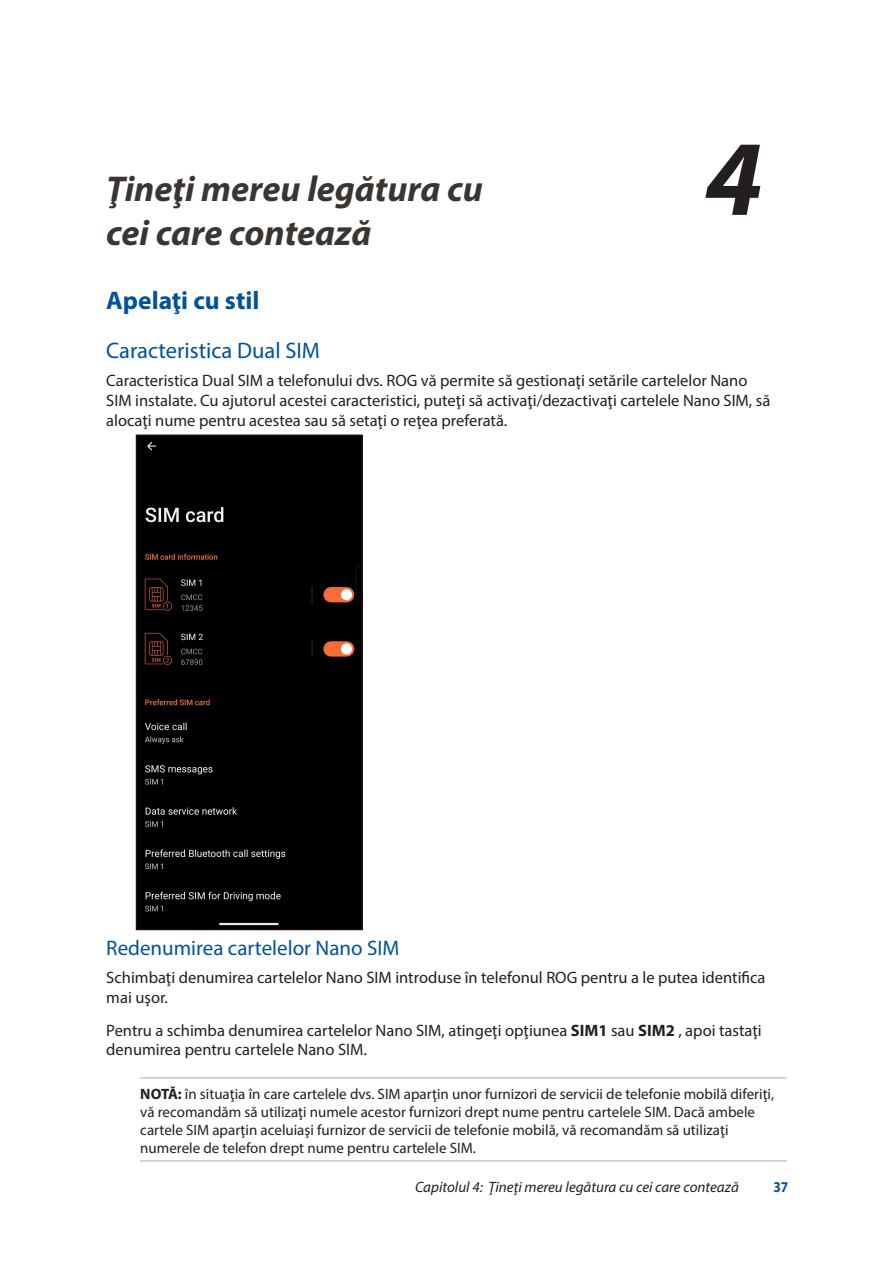
<style>
.page{position:relative;width:893px;height:1263px;background:#fff}
.page>*{position:absolute;margin:0;border:0;box-sizing:border-box;transform-origin:0 0}
.t1{font:italic 700 108px "Myriad Pro";color:#231f20}
.t2{font:italic 700 36px/43.2px "Myriad Pro";color:#3b3532}
.t3{font:700 25.5px "Myriad Pro";color:#01529a}
.t4{font:22.5px "Myriad Pro";color:#01529a}
.t5{font:21px "Myriad Pro";color:#01529a}
.t6{font:16.5px/19.8px "Myriad Pro";color:#231f20}
.t7{font:15px/18px "Myriad Pro";color:#231f20}
.t8{font:italic 15px "Myriad Pro";color:#231f20}
.t9{font:700 15px "Myriad Pro";color:#01529a;scale:.9 1}
.s1{font-weight:700}
</style>
<div class="page">
<hr style="left:140px;top:1077px;width:647px;height:1px;background:#a8a9ad">
<hr style="left:140px;top:1160px;width:647px;height:1px;background:#a8a9ad">
<div style="left:138px;top:437px;width:222px;height:491px;background:#000"></div>
<div style="left:136px;top:435px;width:226px;height:495px;border:1px solid #231f20"></div>
<h2 class="t2" style="left:106px;top:166px;width:378px">Ţineţi mereu legătura cu cei care contează</h2>
<h1 class="t1" style="left:704px;top:108px;width:60px">4</h1>
<h3 class="t3" style="left:106px;top:284px;width:155px">Apelaţi cu stil</h3>
<h3 class="t4" style="left:106px;top:336px;width:215px">Caracteristica Dual SIM</h3>
<p class="t6" style="left:106px;top:370px;width:665px">Caracteristica Dual SIM a telefonului dvs. ROG vă permite să gestionaţi setările cartelelor Nano<br>SIM instalate. Cu ajutorul acestei caracteristici, puteţi să activaţi/dezactivaţi cartelele Nano SIM, să alocaţi nume pentru acestea sau să setaţi o reţea preferată.</p>
<p class="t5" style="left:106px;top:935px;width:295px">Redenumirea cartelelor Nano SIM</p>
<p class="t6" style="left:106px;top:967px;width:661px">Schimbaţi denumirea cartelelor Nano SIM introduse în telefonul ROG pentru a le putea identifica mai uşor.</p>
<p class="t6" style="left:106px;top:1020px;width:657px">Pentru a schimba denumirea cartelelor Nano SIM, atingeţi opţiunea <span class="s1">SIM1</span> sau <span class="s1">SIM2</span> , apoi tastaţi denumirea pentru cartelele Nano SIM.</p>
<p class="t7" style="left:140px;top:1084px;width:635px"><span class="s1">NOTĂ:</span> în situaţia în care cartelele dvs. SIM aparţin unor furnizori de servicii de telefonie mobilă diferiţi, vă recomandăm să utilizaţi numele acestor furnizori drept nume pentru cartelele SIM. Dacă ambele cartele SIM aparţin aceluiaşi furnizor de servicii de telefonie mobilă, vă recomandăm să utilizaţi numerele de telefon drept nume pentru cartelele SIM.</p>
<p class="t8" style="left:415px;top:1178px;width:325px">Capitolul 4: Ţineţi mereu legătura cu cei care contează</p>
<p class="t9" style="left:773px;top:1177px;width:18px">37</p>
</div>
